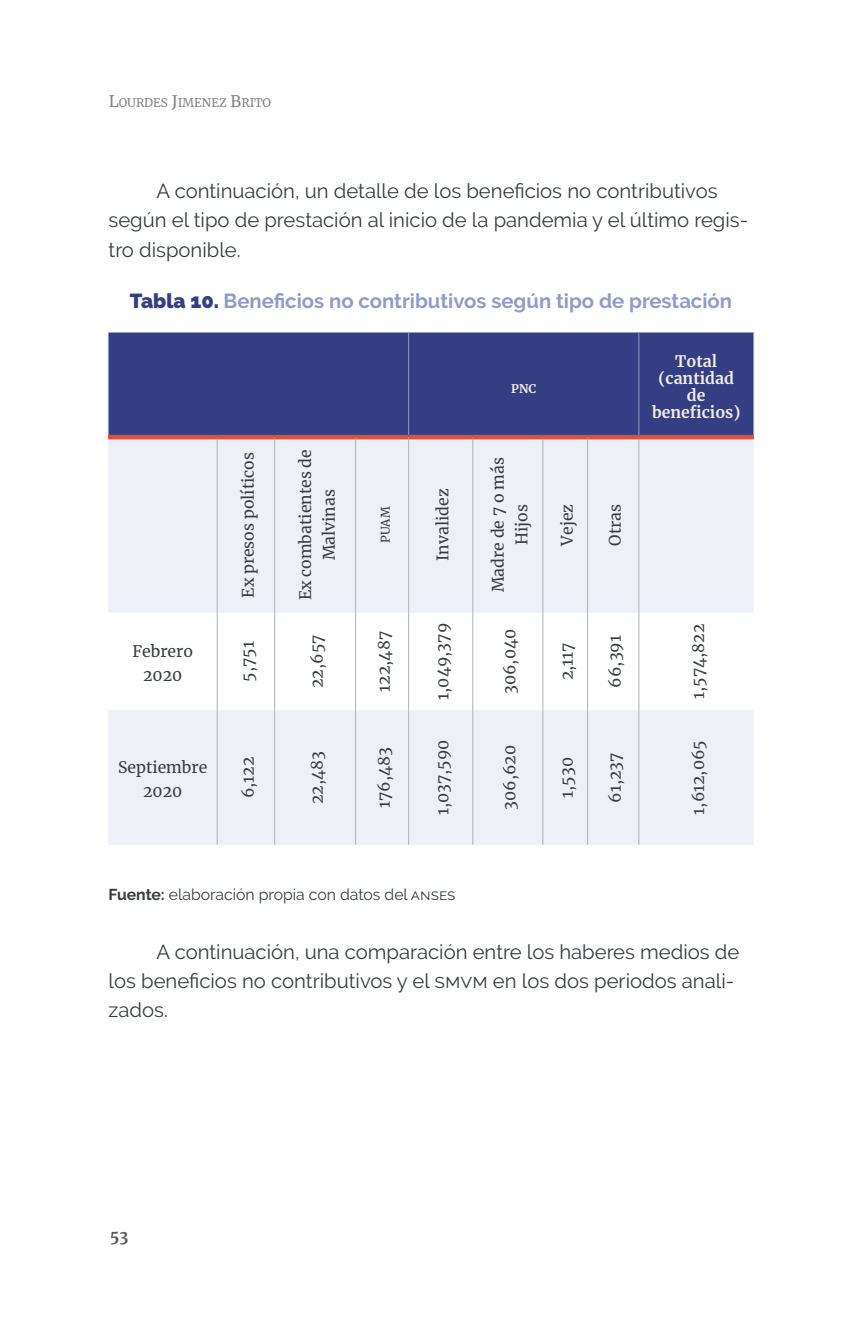
<style>
.page{position:relative;width:862px;height:1340px;background:#fff}
.page>*{position:absolute;margin:0;border:0;box-sizing:border-box;transform-origin:0 0}
.t1{font:20.25px/29.2px "Raleway";color:#383d3f}
.t2{font:700 20.25px "Raleway";color:#919bc9}
.t3{font:15.75px/23.6px "Merriweather";color:#383d3f;text-align:center}
.t4{font:15.75px "Raleway";color:#383d3f}
.t5{font:700 15.75px/17.1px "Merriweather";color:#efede6;text-align:center}
.t6{font:700 15.75px "Merriweather";color:#57585a}
.t7{font:11.7px "Merriweather";color:#808285}
.t8{font:11.7px "Merriweather";color:#383d3f}
.t9{font:700 11.7px "Merriweather";color:#efede6}
.s1{font-size:15.75px}
.s2{font-weight:900;color:#333e83}
.s3{font-weight:700}
</style>
<div class="page">
<div style="left:109px;top:332px;width:643px;height:103px;background:#333e83"></div>
<svg style="left:108px;top:439px;width:645px;height:405px;fill:#eef0f7"></svg>
<hr style="left:108px;top:332px;width:1px;height:103px;background:#919bc9">
<hr style="left:408px;top:332px;width:1px;height:103px;background:#919bc9">
<hr style="left:638px;top:332px;width:1px;height:103px;background:#919bc9">
<hr style="left:752px;top:332px;width:1px;height:103px;background:#919bc9">
<hr style="left:108px;top:435px;width:109px;height:4px;background:#e44f33">
<hr style="left:217px;top:435px;width:57px;height:4px;background:#e44f33">
<hr style="left:274px;top:435px;width:81px;height:4px;background:#e44f33">
<hr style="left:355px;top:435px;width:53px;height:4px;background:#e44f33">
<hr style="left:408px;top:435px;width:64px;height:4px;background:#e44f33">
<hr style="left:472px;top:435px;width:70px;height:4px;background:#e44f33">
<hr style="left:542px;top:435px;width:45px;height:4px;background:#e44f33">
<hr style="left:587px;top:435px;width:51px;height:4px;background:#e44f33">
<hr style="left:638px;top:435px;width:115px;height:4px;background:#e44f33">
<hr style="left:217px;top:439px;width:1px;height:173px;background:#afb1b2">
<hr style="left:274px;top:439px;width:1px;height:173px;background:#afb1b2">
<hr style="left:355px;top:439px;width:1px;height:173px;background:#afb1b2">
<hr style="left:408px;top:439px;width:1px;height:173px;background:#afb1b2">
<hr style="left:472px;top:439px;width:1px;height:173px;background:#afb1b2">
<hr style="left:542px;top:439px;width:1px;height:173px;background:#afb1b2">
<hr style="left:587px;top:439px;width:1px;height:173px;background:#afb1b2">
<hr style="left:638px;top:439px;width:1px;height:173px;background:#afb1b2">
<hr style="left:217px;top:612px;width:1px;height:98px;background:#afb1b2">
<hr style="left:274px;top:612px;width:1px;height:98px;background:#afb1b2">
<hr style="left:355px;top:612px;width:1px;height:98px;background:#afb1b2">
<hr style="left:408px;top:612px;width:1px;height:98px;background:#afb1b2">
<hr style="left:472px;top:612px;width:1px;height:98px;background:#afb1b2">
<hr style="left:542px;top:612px;width:1px;height:98px;background:#afb1b2">
<hr style="left:587px;top:612px;width:1px;height:98px;background:#afb1b2">
<hr style="left:638px;top:612px;width:1px;height:98px;background:#afb1b2">
<hr style="left:217px;top:710px;width:1px;height:134px;background:#afb1b2">
<hr style="left:274px;top:710px;width:1px;height:134px;background:#afb1b2">
<hr style="left:355px;top:710px;width:1px;height:134px;background:#afb1b2">
<hr style="left:408px;top:710px;width:1px;height:134px;background:#afb1b2">
<hr style="left:472px;top:710px;width:1px;height:134px;background:#afb1b2">
<hr style="left:542px;top:710px;width:1px;height:134px;background:#afb1b2">
<hr style="left:587px;top:710px;width:1px;height:134px;background:#afb1b2">
<hr style="left:638px;top:710px;width:1px;height:134px;background:#afb1b2">
<p class="t7" style="left:109px;top:94px;width:164px"><span class="s1">L</span>OURDES <span class="s1">J</span>IMENEZ <span class="s1">B</span>RITO</p>
<p class="t1" style="left:108px;top:176px;width:641px;text-indent:48px">A continuación, un detalle de los beneficios no contributivos según el tipo de prestación al inicio de la pandemia y el último regis&shy;tro disponible.</p>
<p class="t2" style="left:130px;top:289px;width:603px"><span class="s2">Tabla 10.</span> Beneficios no contributivos según tipo de prestación</p>
<p class="t3" style="left:235px;top:597px;width:147px;rotate:-90deg">Ex presos políticos</p>
<p class="t3" style="left:293px;top:600px;width:152px;rotate:-90deg">Ex combatientes de<br>Malvinas</p>
<p class="t8" style="left:377px;top:543px;width:38px;rotate:-90deg">PUAM</p>
<p class="t3" style="left:430px;top:561px;width:74px;rotate:-90deg">Invalidez</p>
<p class="t9" style="left:511px;top:380px;width:27px">pnc</p>
<p class="t3" style="left:485px;top:592px;width:136px;rotate:-90deg">Madre de 7 o más<br>Hijos</p>
<p class="t3" style="left:132px;top:639px;width:62px">Febrero<br>2020</p>
<p class="t3" style="left:235px;top:681px;width:42px;rotate:-90deg">5,751</p>
<p class="t3" style="left:305px;top:688px;width:55px;rotate:-90deg">22,657</p>
<p class="t3" style="left:371px;top:691px;width:62px;rotate:-90deg">122,487</p>
<p class="t3" style="left:430px;top:699px;width:78px;rotate:-90deg">1,049,379</p>
<p class="t3" style="left:497px;top:694px;width:67px;rotate:-90deg">306,040</p>
<p class="t3" style="left:118px;top:755px;width:91px">Septiembre<br>2020</p>
<p class="t3" style="left:235px;top:798px;width:43px;rotate:-90deg">6,122</p>
<p class="t3" style="left:305px;top:804px;width:55px;rotate:-90deg">22,483</p>
<p class="t3" style="left:371px;top:808px;width:62px;rotate:-90deg">176,483</p>
<p class="t3" style="left:430px;top:815px;width:77px;rotate:-90deg">1,037,590</p>
<p class="t3" style="left:497px;top:809px;width:66px;rotate:-90deg">306,620</p>
<p class="t5" style="left:651px;top:352px;width:90px">Total (cantidad de beneficios)</p>
<p class="t3" style="left:554px;top:545px;width:43px;rotate:-90deg">Vejez</p>
<p class="t3" style="left:602px;top:545px;width:43px;rotate:-90deg">Otras</p>
<p class="t3" style="left:554px;top:680px;width:39px;rotate:-90deg">2,117</p>
<p class="t3" style="left:602px;top:687px;width:54px;rotate:-90deg">66,391</p>
<p class="t3" style="left:685px;top:699px;width:77px;rotate:-90deg">1,574,822</p>
<p class="t3" style="left:554px;top:797px;width:42px;rotate:-90deg">1,530</p>
<p class="t3" style="left:602px;top:802px;width:52px;rotate:-90deg">61,237</p>
<p class="t3" style="left:685px;top:814px;width:76px;rotate:-90deg">1,612,065</p>
<p class="t4" style="left:108px;top:885px;width:348px"><span class="s3">Fuente:</span> elaboración propia con datos del anses</p>
<p class="t1" style="left:108px;top:937px;width:632px;text-indent:48px">A continuación, una comparación entre los haberes medios de los beneficios no contributivos y el smvm en los dos periodos anali&shy;zados.</p>
<p class="t6" style="left:110px;top:1225px;width:20px">53</p>
</div>
